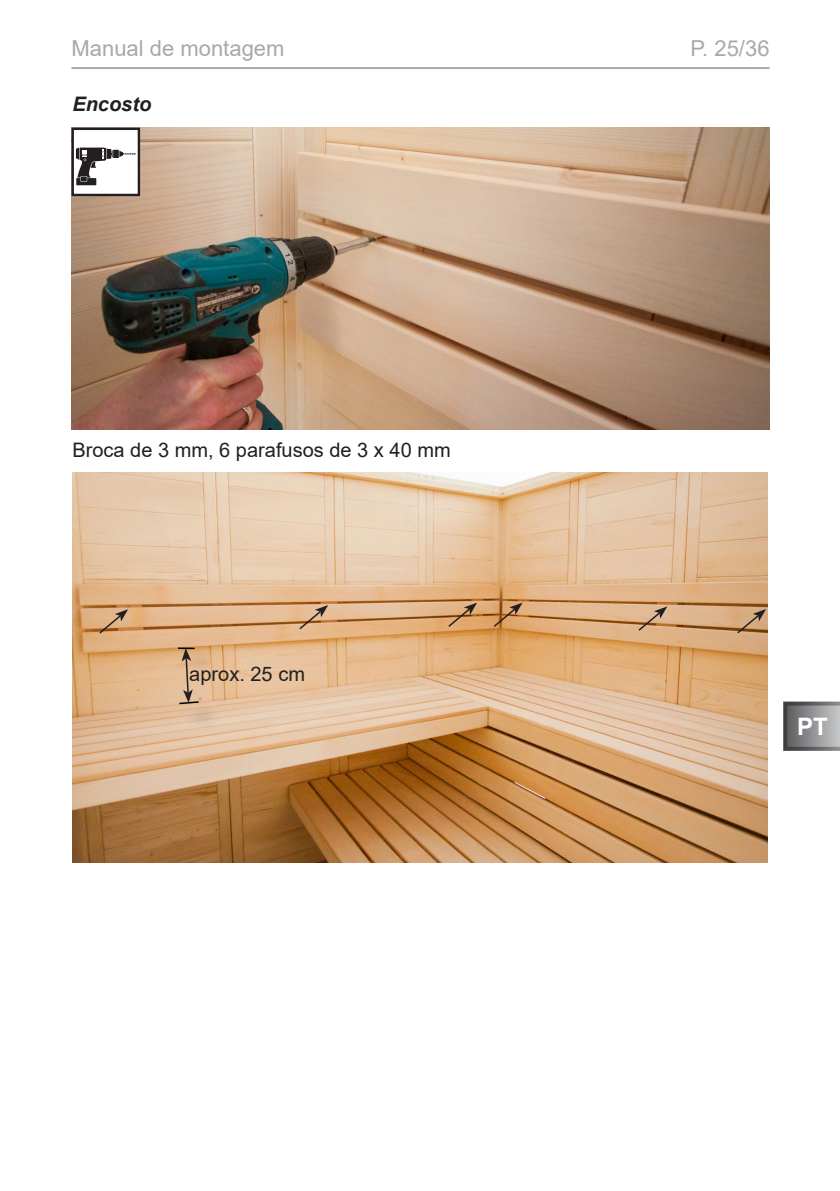
<style>
.page{position:relative;width:840px;height:1191px;background:#fff}
.page>*{position:absolute;margin:0;border:0;box-sizing:border-box;transform-origin:0 0}
.t1{font:700 24px "Arial";color:#fff}
.t2{font:22px "Arial";color:#a8a9ad}
.t3{font:20px "Arial";color:#231f20}
.Überschrift_3{font:italic 700 20px "Arial";color:#231f20}
</style>
<div class="page">
<svg style="left:783px;top:701px;width:56px;height:50px;background:#868789"></svg>
<hr style="left:71px;top:67px;width:698px;height:2px;background:#a8a9ad">
<img style="left:72px;top:472px;width:695px;height:390px">
<svg style="left:492px;top:602px;width:30px;height:26px"></svg>
<svg style="left:636px;top:606px;width:31px;height:26px"></svg>
<img style="left:71px;top:128px;width:697px;height:302px">
<div style="left:182px;top:651px;width:36px;height:23px;background:#231f20;opacity:.75"></div>
<div style="left:183px;top:705px;width:39px;height:23px;background:#231f20;opacity:.75"></div>
<svg style="left:178px;top:647px;width:22px;height:58px"></svg>
<div style="left:73px;top:129px;width:66px;height:66px;background:#fff"></div>
<div style="left:71px;top:128px;width:69px;height:68px;border:2px solid #231f20"></div>
<svg style="left:76px;top:148px;width:60px;height:37px"></svg>
<svg style="left:98px;top:609px;width:30px;height:26px"></svg>
<svg style="left:297px;top:605px;width:31px;height:26px"></svg>
<svg style="left:446px;top:602px;width:31px;height:26px"></svg>
<svg style="left:735px;top:609px;width:30px;height:26px"></svg>
<p class="t2" style="left:71px;top:33px;width:214px">Manual de montagem</p>
<p class="t2" style="left:690px;top:33px;width:81px">P. 25/36</p>
<p class="Überschrift_3" style="left:72px;top:91px;width:80px">Encosto</p>
<p class="t3" style="left:72px;top:436px;width:379px">Broca de 3 mm, 6 parafusos de 3 x 40 mm</p>
<p class="t3" style="left:189px;top:660px;width:117px">aprox. 25 cm</p>
<p class="t1" style="left:796px;top:709px;width:32px">PT</p>
</div>
